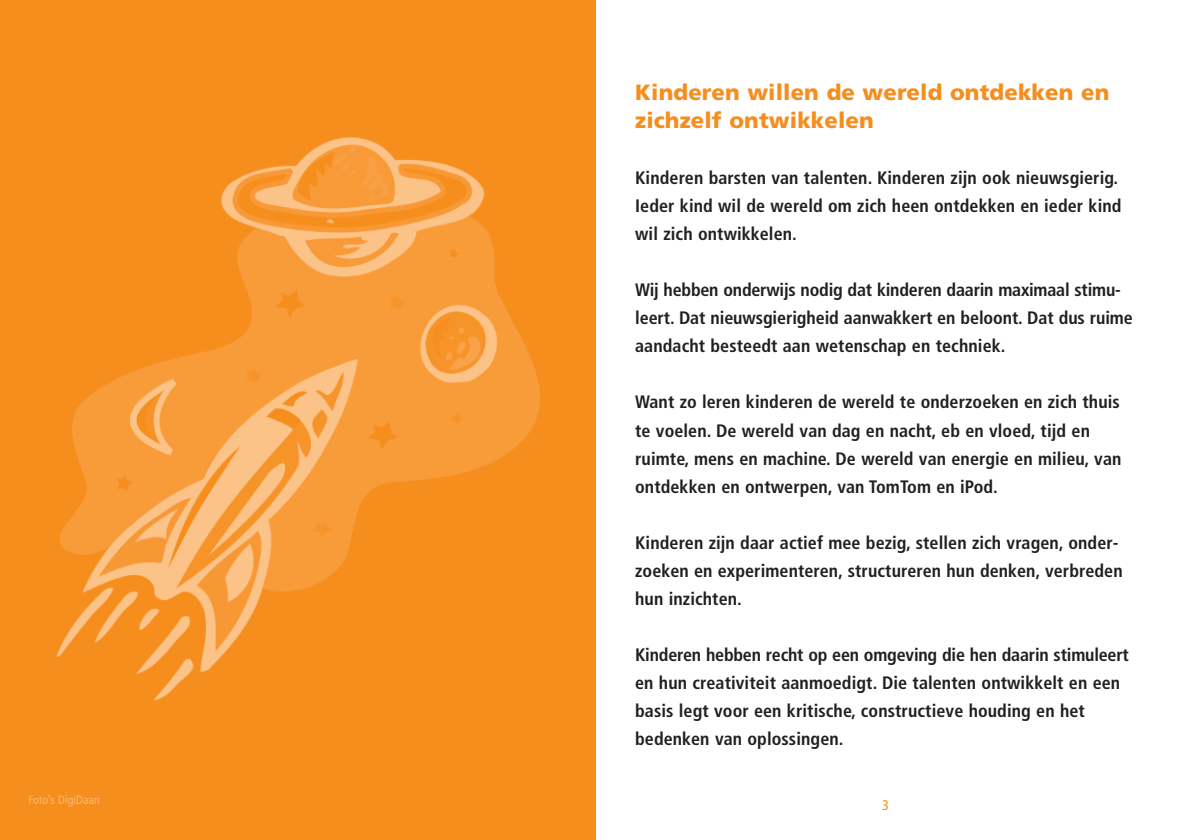
<style>
.page{position:relative;width:1191px;height:840px;background:#fff}
.page>*{position:absolute;margin:0;border:0;box-sizing:border-box;transform-origin:0 0}
.t1{font:900 22px/28px "Frutiger";letter-spacing:.005em;color:#f68e1e}
.t2{font:700 condensed 18px/28px "Frutiger";letter-spacing:.005em;color:#231f20}
.t3{font:condensed 14px "Frutiger";color:#f68e1e}
.t4{font:condensed 12px "Frutiger";color:#fbb773}
</style>
<div class="page">
<div style="left:0;top:0;width:595px;height:839px;background:#f68e1e"></div>
<img style="left:56px;top:137px;width:484px;height:564px">
<p class="t4" style="left:28px;top:794px;width:73px">Foto’s DigiDaan</p>
<p class="t1" style="left:635px;top:80px;width:476px">Kinderen willen de wereld ontdekken en zichzelf ontwikkelen</p>
<p class="t2" style="left:635px;top:165px;width:488px">Kinderen barsten van talenten. Kinderen zijn ook nieuwsgierig.<br>Ieder kind wil de wereld om zich heen ontdekken en ieder kind wil zich ontwikkelen.</p>
<p class="t2" style="left:635px;top:277px;width:499px">Wij hebben onderwijs nodig dat kinderen daarin maximaal stimu&shy;leert. Dat nieuwsgierigheid aanwakkert en beloont. Dat dus ruime aandacht besteedt aan wetenschap en techniek.</p>
<p class="t2" style="left:635px;top:389px;width:488px">Want zo leren kinderen de wereld te onderzoeken en zich thuis te voelen. De wereld van dag en nacht, eb en vloed, tijd en ruimte, mens en machine. De wereld van energie en milieu, van ontdekken en ontwerpen, van TomTom en iPod.</p>
<p class="t2" style="left:635px;top:529px;width:489px">Kinderen zijn daar actief mee bezig, stellen zich vragen, onder&shy;zoeken en experimenteren, structureren hun denken, verbreden hun inzichten.</p>
<p class="t2" style="left:635px;top:641px;width:495px">Kinderen hebben recht op een omgeving die hen daarin stimuleert en hun creativiteit aanmoedigt. Die talenten ontwikkelt en een basis legt voor een kritische, constructieve houding en het bedenken van oplossingen.</p>
<p class="t3" style="left:882px;top:798px;width:8px">3</p>
</div>
